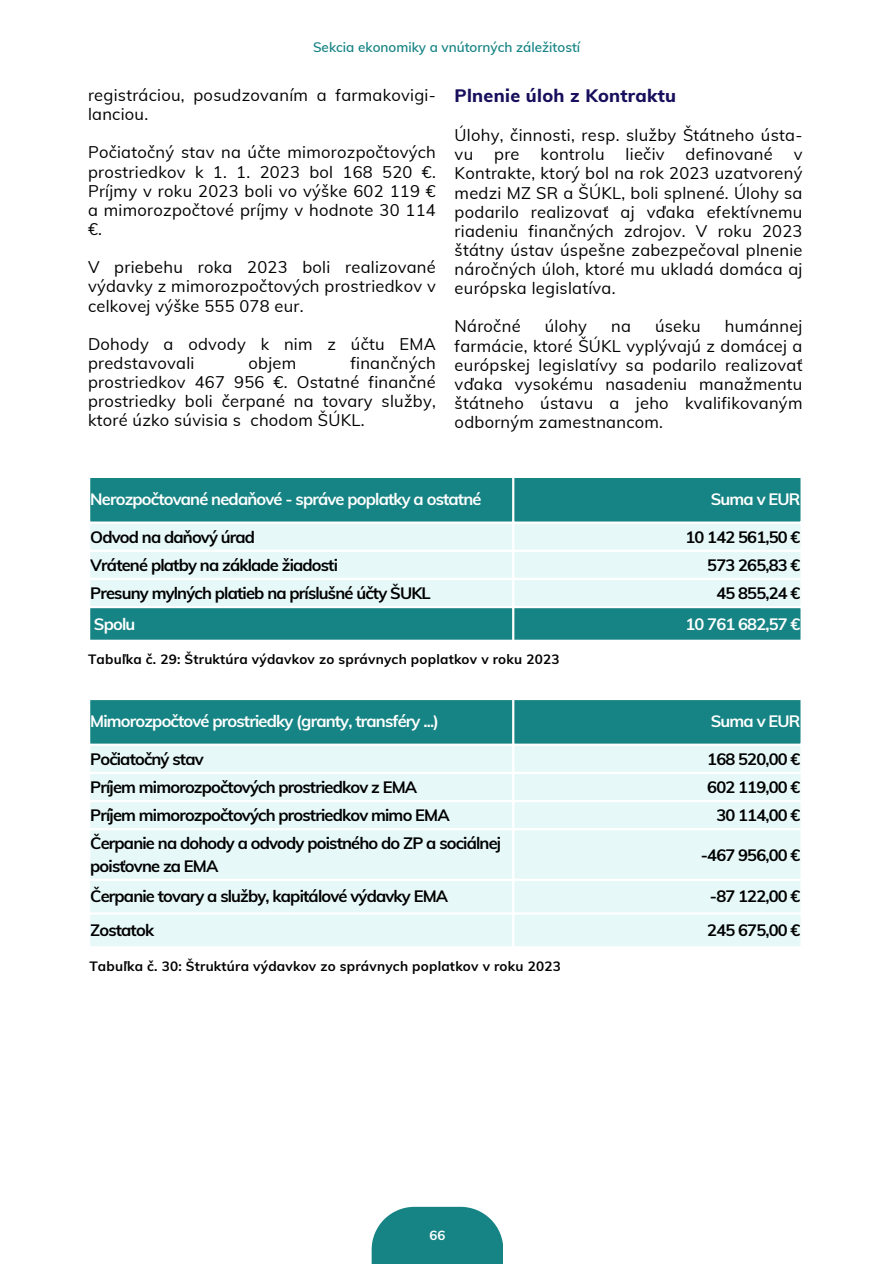
<style>
.page{position:relative;width:893px;height:1264px;background:#fff}
.page>*{position:absolute;margin:0;border:0;box-sizing:border-box;transform-origin:0 0}
.t1{font:800 18px "Muli";letter-spacing:.015em;color:#170e5c}
.t2{font:16.5px/19.2px "Muli";letter-spacing:.015em;color:#000;text-align:justify}
.t3{font:700 16.5px/22.5px "Muli";letter-spacing:-.05em;color:#000}
.t4{font:700 16.5px "Muli";letter-spacing:-.05em;color:#fff}
.t5{font:700 13.5px "Muli";letter-spacing:.015em;color:#000}
.t6{font:600 13.5px "Muli";color:#168384}
.t7{font:700 13.2px "Muli";color:#fff}
</style>
<div class="page">
<div style="left:371px;top:1206px;width:132px;height:57px;background:#168384"></div>
<div style="left:90px;top:478px;width:710px;height:161px;background:#168384"></div>
<div style="left:90px;top:524px;width:710px;height:82px;background:#e6f8f8"></div>
<hr style="left:512px;top:478px;width:2px;height:161px;background:#fff">
<hr style="left:88px;top:521px;width:714px;height:3px;background:#fff">
<hr style="left:88px;top:549px;width:714px;height:3px;background:#fff">
<hr style="left:88px;top:578px;width:714px;height:2px;background:#fff">
<hr style="left:88px;top:606px;width:714px;height:2px;background:#fff">
<div style="left:90px;top:700px;width:710px;height:43px;background:#168384"></div>
<div style="left:90px;top:746px;width:710px;height:200px;background:#e6f8f8"></div>
<hr style="left:512px;top:700px;width:2px;height:246px;background:#fff">
<hr style="left:88px;top:771px;width:714px;height:3px;background:#fff">
<hr style="left:88px;top:800px;width:714px;height:2px;background:#fff">
<hr style="left:88px;top:828px;width:714px;height:2px;background:#fff">
<hr style="left:88px;top:878px;width:714px;height:3px;background:#fff">
<hr style="left:88px;top:912px;width:714px;height:2px;background:#fff">
<p class="t6" style="left:313px;top:38px;width:269px">Sekcia ekonomiky a vnútorných záležitostí</p>
<h2 class="t2" style="left:88px;top:85px;width:349px">registráciou, posudzovaním a farmakovigi&shy;lanciou.</h2>
<h2 class="t2" style="left:88px;top:143px;width:349px">Počiatočný stav na účte mimorozpočtových prostriedkov k 1. 1. 2023 bol 168 520 €.<br>Príjmy v roku 2023 boli vo výške 602 119 € a mimorozpočtové príjmy v hodnote 30 114 €.</h2>
<h2 class="t2" style="left:88px;top:257px;width:349px">V priebehu roka 2023 boli realizované výdavky z mimorozpočtových prostriedkov v celkovej výške 555 078 eur.</h2>
<h1 class="t2" style="left:88px;top:334px;width:349px">Dohody a odvody k nim z účtu EMA predstavovali</h1>
<h1 class="t2" style="left:88px;top:353px;width:349px;text-indent:262px">finančných prostriedkov 467 956 €. Ostatné finančné prostriedky boli čerpané na tovary služby, ktoré úzko súvisia s chodom ŠÚKL.</h1>
<h1 class="t2" style="left:248px;top:353px;width:49px">objem</h1>
<h2 class="t1" style="left:454px;top:84px;width:223px">Plnenie úloh z Kontraktu</h2>
<h2 class="t2" style="left:454px;top:125px;width:349px">Úlohy, činnosti, resp. služby Štátneho ústa&shy;vu</h2>
<h2 class="t2" style="left:494px;top:144px;width:27px">pre</h2>
<h2 class="t2" style="left:540px;top:144px;width:66px">kontrolu</h2>
<h2 class="t2" style="left:625px;top:144px;width:40px">liečiv</h2>
<h2 class="t2" style="left:685px;top:144px;width:89px">definované</h2>
<h2 class="t2" style="left:454px;top:144px;width:349px;text-indent:339px">v Kontrakte, ktorý bol na rok 2023 uzatvorený medzi MZ SR a ŠÚKL, boli splnené. Úlohy sa podarilo realizovať aj vďaka efektívnemu riadeniu finančných zdrojov. V roku 2023 štátny ústav úspešne zabezpečoval plnenie náročných úloh, ktoré mu ukladá domáca aj európska legislatíva.</h2>
<p class="t2" style="left:454px;top:316px;width:67px">Náročné</p>
<p class="t2" style="left:544px;top:316px;width:44px">úlohy</p>
<p class="t2" style="left:611px;top:316px;width:21px">na</p>
<p class="t2" style="left:655px;top:316px;width:47px">úseku</p>
<p class="t2" style="left:454px;top:316px;width:349px;text-indent:270px">humánnej farmácie, ktoré ŠÚKL vyplývajú z domácej a európskej legislatívy sa podarilo realizovať vďaka vysokému nasadeniu manažmentu štátneho ústavu a jeho kvalifikovaným odborným zamestnancom.</p>
<p class="t4" style="left:90px;top:488px;width:393px">Nerozpočtované nedaňové - správe poplatky a ostatné</p>
<p class="t4" style="left:710px;top:488px;width:91px">Suma v EUR</p>
<p class="t3" style="left:90px;top:525px;width:166px">Odvod na daňový úrad</p>
<p class="t3" style="left:685px;top:525px;width:116px">10 142 561,50 €</p>
<p class="t3" style="left:90px;top:553px;width:249px">Vrátené platby na základe žiadosti</p>
<p class="t3" style="left:707px;top:553px;width:95px">573 265,83 €</p>
<p class="t3" style="left:90px;top:581px;width:342px">Presuny mylných platieb na príslušné účty ŠUKL</p>
<p class="t3" style="left:716px;top:581px;width:86px">45 855,24 €</p>
<p class="t4" style="left:94px;top:613px;width:43px">Spolu</p>
<p class="t4" style="left:685px;top:613px;width:116px">10 761 682,57 €</p>
<p class="t5" style="left:88px;top:650px;width:473px">Tabuľka č. 29: Štruktúra výdavkov zo správnych poplatkov v roku 2023</p>
<p class="t4" style="left:90px;top:710px;width:350px">Mimorozpočtové prostriedky (granty, transféry ...)</p>
<p class="t4" style="left:710px;top:710px;width:91px">Suma v EUR</p>
<p class="t3" style="left:90px;top:747px;width:115px">Počiatočný stav</p>
<p class="t3" style="left:707px;top:747px;width:95px">168 520,00 €</p>
<p class="t3" style="left:90px;top:775px;width:328px">Príjem mimorozpočtových prostriedkov z EMA</p>
<p class="t3" style="left:707px;top:775px;width:95px">602 119,00 €</p>
<p class="t3" style="left:90px;top:803px;width:361px">Príjem mimorozpočtových prostriedkov mimo EMA</p>
<p class="t3" style="left:716px;top:803px;width:86px">30 114,00 €</p>
<p class="t3" style="left:90px;top:832px;width:412px">Čerpanie na dohody a odvody poistného do ZP a sociálnej poisťovne za EMA</p>
<p class="t3" style="left:700px;top:843px;width:101px">-467 956,00 €</p>
<p class="t3" style="left:90px;top:884px;width:359px">Čerpanie tovary a služby, kapitálové výdavky EMA</p>
<p class="t3" style="left:710px;top:884px;width:92px">-87 122,00 €</p>
<p class="t3" style="left:90px;top:918px;width:65px">Zostatok</p>
<p class="t3" style="left:707px;top:918px;width:95px">245 675,00 €</p>
<p class="t5" style="left:89px;top:957px;width:473px">Tabuľka č. 30: Štruktúra výdavkov zo správnych poplatkov v roku 2023</p>
<h2 class="t7" style="left:429px;top:1226px;width:17px">66</h2>
</div>
